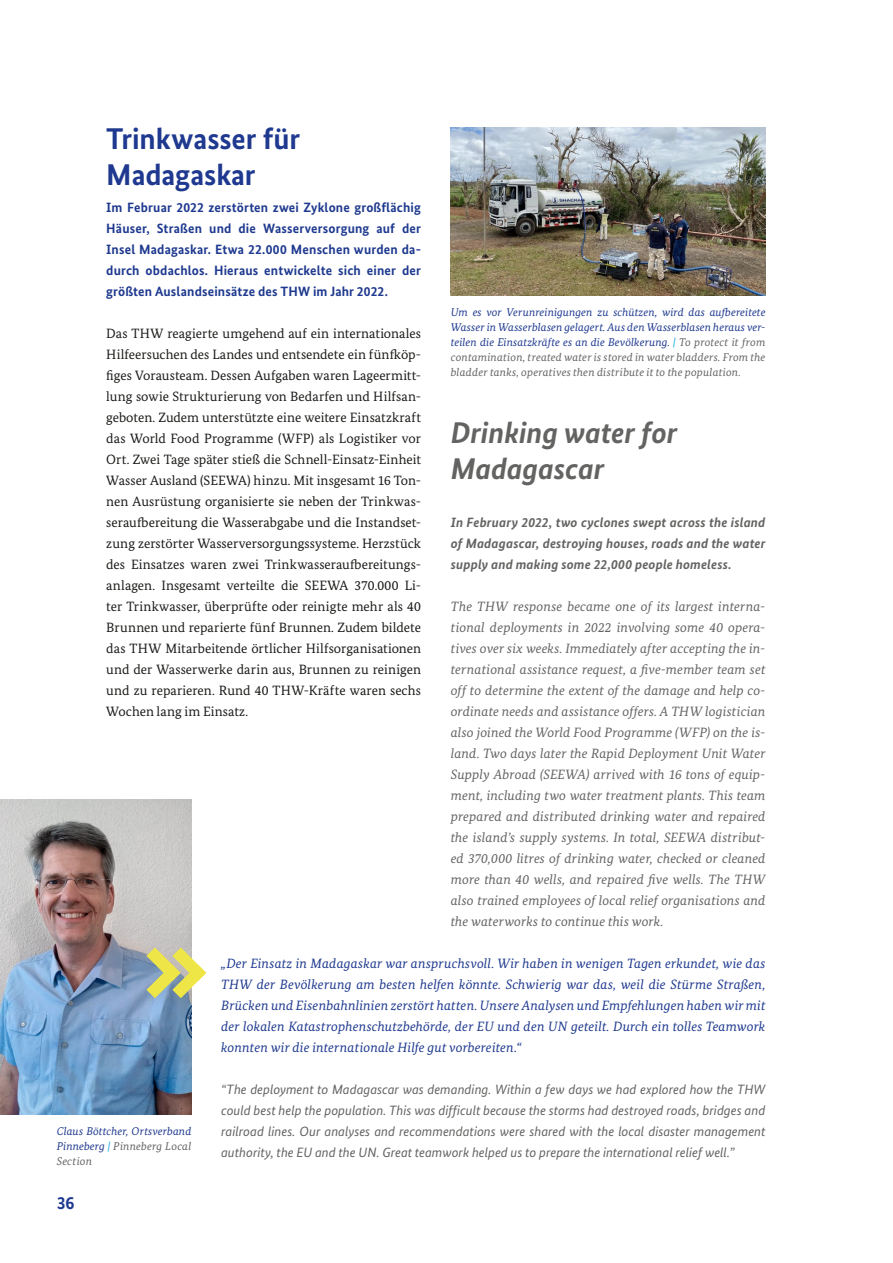
<style>
.page{position:relative;width:893px;height:1263px;background:#fff}
.page>*{position:absolute;margin:0;border:0;box-sizing:border-box;transform-origin:0 0}
.t1{font:italic 700 30px/36px "Bundes Sans";letter-spacing:-.005em;color:#636362}
.t2{font:700 30px/36px "Bundes Sans";letter-spacing:-.005em;color:#1e398f}
.t3{font:700 18px "Bundes Sans";color:#1e398f}
.t4{font:13.5px/21px "Bundes Serif";letter-spacing:.005em;color:#1a1a18;text-align:justify}
.t5{font:italic 13.5px/21px "Bundes Serif";letter-spacing:.01em;color:#636362;text-align:justify}
.t6{font:italic 13.5px/21px "Bundes Serif";letter-spacing:.01em;color:#1e398f;text-align:justify}
.t7{font:italic 13.5px/21px "Bundes Sans";color:#636362;text-align:justify}
.t8{font:700 13.5px/21px "Bundes Sans";letter-spacing:.01em;color:#1e398f;text-align:justify}
.t9{font:italic 700 13.5px/21px "Bundes Sans";letter-spacing:.01em;color:#636362;text-align:justify}
.t10{font:italic 11.25px/15px "Bundes Serif";letter-spacing:.01em;color:#1e398f}
.t11{font:italic 11.25px/15px "Bundes Serif";letter-spacing:.02em;color:#636362}
.s1{color:#009ee3}
.s2{color:#636362}
</style>
<div class="page">
<img style="left:0;top:800px;width:191px;height:315px">
<img style="left:451px;top:128px;width:314px;height:168px">
<svg style="left:146px;top:947px;width:60px;height:51px"></svg>
<h2 class="t2" style="left:106px;top:120px;width:195px">Trinkwasser für<br>Madagaskar</h2>
<p class="t8" style="left:106px;top:196px;width:316px">Im Februar 2022 zerstörten zwei Zyklone großflächig Häuser, Straßen und die Wasserversorgung auf der Insel Madagaskar. Etwa 22.000 Menschen wurden da&shy;durch obdachlos. Hieraus entwickelte sich einer der größten Auslandseinsätze des THW im Jahr 2022.</p>
<p class="t4" style="left:106px;top:322px;width:316px">Das THW reagierte umgehend auf ein internationales Hilfeersuchen des Landes und entsendete ein fünfköp&shy;figes Vorausteam. Dessen Aufgaben waren Lageermitt&shy;lung sowie Strukturierung von Bedarfen und Hilfsan&shy;geboten. Zudem unterstützte eine weitere Einsatzkraft das World Food Programme (WFP) als Logistiker vor Ort. Zwei Tage später stieß die Schnell-Einsatz-Einheit Wasser Ausland (SEEWA) hinzu. Mit insgesamt 16 Ton&shy;nen Ausrüstung organisierte sie neben der Trinkwas&shy;seraufbereitung die Wasserabgabe und die Instandset&shy;zung zerstörter Wasserversorgungssysteme. Herzstück des Einsatzes waren zwei Trinkwasseraufbereitungs&shy;anlagen. Insgesamt verteilte die SEEWA 370.000 Li&shy;ter Trinkwasser, überprüfte oder reinigte mehr als 40<br>Brunnen und reparierte fünf Brunnen. Zudem bildete das THW Mitarbeitende örtlicher Hilfsorganisationen und der Wasserwerke darin aus, Brunnen zu reinigen und zu reparieren. Rund 40 THW-Kräfte waren sechs Wochen lang im Einsatz.</p>
<p class="t10" style="left:451px;top:305px;width:316px;text-align:justify">Um es vor Verunreinigungen zu schützen, wird das aufbereitete Wasser in Wasserblasen gelagert. Aus den Wasserblasen heraus ver&shy;teilen die Einsatzkräfte es an die Bevölkerung. <span class="s1">|</span> <span class="s2">To protect it from</span></p>
<p class="t11" style="left:451px;top:350px;width:316px">contamination, treated water is stored in water bladders. From the bladder tanks, operatives then distribute it to the population.</p>
<h2 class="t1" style="left:451px;top:414px;width:228px">Drinking water for<br>Madagascar</h2>
<p class="t9" style="left:451px;top:511px;width:316px">In February 2022, two cyclones swept across the island of Madagascar, destroying houses, roads and the water supply and making some 22,000 people homeless.</p>
<p class="t5" style="left:451px;top:595px;width:316px">The THW response became one of its largest interna&shy;tional deployments in 2022 involving some 40 opera&shy;tives over six weeks. Immediately after accepting the in&shy;ternational assistance request, a five-member team set off to determine the extent of the damage and help co&shy;ordinate needs and assistance offers. A THW logistician also joined the World Food Programme (WFP) on the is&shy;land. Two days later the Rapid Deployment Unit Water Supply Abroad (SEEWA) arrived with 16 tons of equip&shy;ment, including two water treatment plants. This team prepared and distributed drinking water and repaired the island’s supply systems. In total, SEEWA distribut&shy;ed 370,000 litres of drinking water, checked or cleaned more than 40 wells, and repaired five wells. The THW also trained employees of local relief organisations and the waterworks to continue this work.</p>
<p class="t6" style="left:221px;top:952px;width:546px">„Der Einsatz in Madagaskar war anspruchsvoll. Wir haben in wenigen Tagen erkundet, wie das THW der Bevölkerung am besten helfen könnte. Schwierig war das, weil die Stürme Straßen, Brücken und Eisenbahnlinien zerstört hatten. Unsere Analysen und Empfehlungen haben wir mit der lokalen Katastrophenschutzbehörde, der EU und den UN geteilt. Durch ein tolles Teamwork konnten wir die internationale Hilfe gut vorbereiten.“</p>
<p class="t7" style="left:221px;top:1078px;width:546px">“The deployment to Madagascar was demanding. Within a few days we had explored how the THW could best help the population. This was difficult because the storms had destroyed roads, bridges and railroad lines. Our analyses and recommendations were shared with the local disaster management authority, the EU and the UN. Great teamwork helped us to prepare the international relief well.”</p>
<p class="t10" style="left:57px;top:1124px;width:136px">Claus Böttcher, Ortsverband<br>Pinneberg <span class="s1">|</span> <span class="s2">Pinneberg Local</span></p>
<p class="t11" style="left:57px;top:1154px;width:37px">Section</p>
<h2 class="t3" style="left:57px;top:1192px;width:19px">36</h2>
</div>
